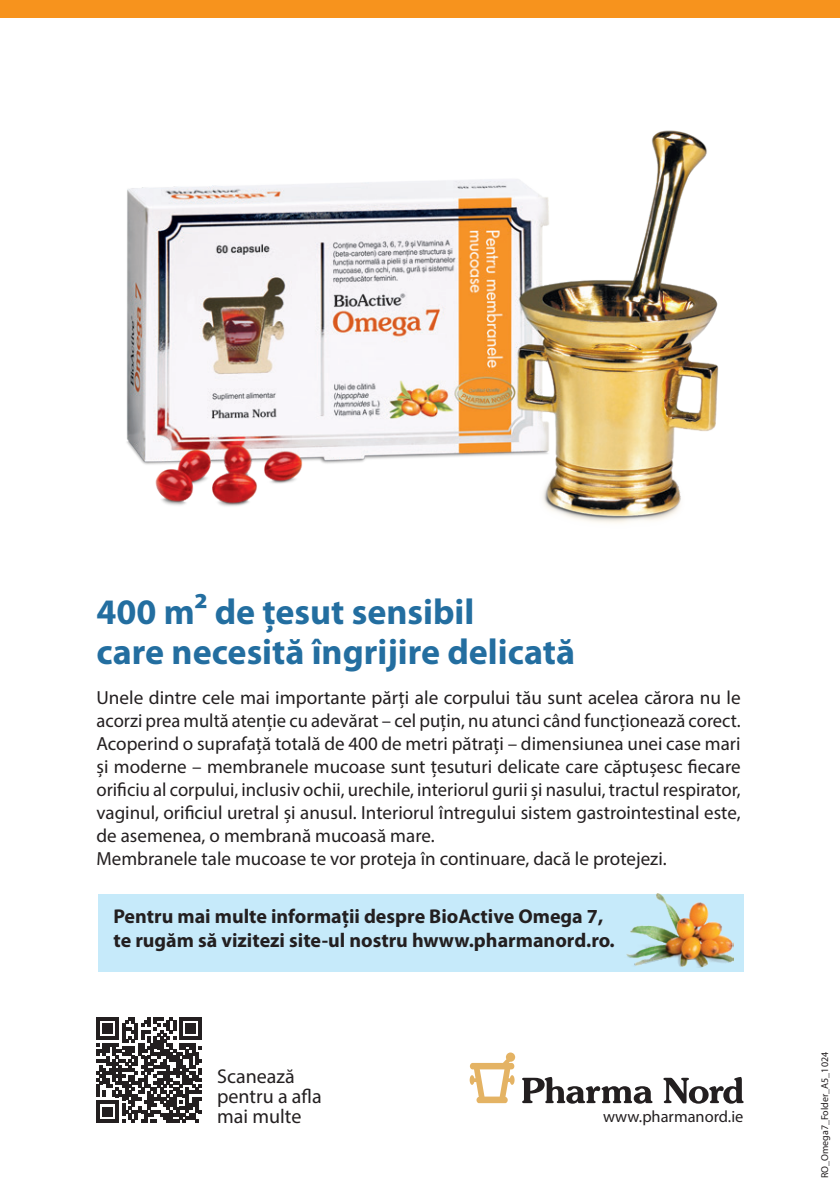
<style>
.page{position:relative;width:840px;height:1191px;background:#fff}
.page>*{position:absolute;margin:0;border:0;box-sizing:border-box;transform-origin:0 0}
.t1{font:700 36px/40px "Myriad Pro";color:#236ea0}
.t2{font:700 20px/24px "Myriad Pro";color:#231f20}
.t3{font:20px/20px "Myriad Pro";color:#231f20}
.t4{font:19px/23px "Myriad Pro";color:#231f20}
.t5{font:16.4px "Myriad Pro";color:#231f20}
.t6{font:10px "Myriad Pro";color:#231f20}
</style>
<div class="page">
<div style="left:98px;top:893px;width:645px;height:78px;background:#c6eafa"></div>
<img style="left:126px;top:130px;width:593px;height:393px">
<img style="left:622px;top:893px;width:110px;height:74px">
<div style="left:0;top:0;width:839px;height:17px;background:#f7931d"></div>
<svg style="left:469px;top:1052px;width:46px;height:51px"></svg>
<svg style="left:522px;top:1077px;width:130px;height:26px"></svg>
<svg style="left:663px;top:1077px;width:80px;height:26px"></svg>
<svg style="left:96px;top:1017px;width:105px;height:105px"></svg>
<h1 class="t1" style="left:96px;top:590px;width:480px">400 m² de țesut sensibil<br>care necesită îngrijire delicată</h1>
<p class="t4" style="left:96px;top:686px;width:645px">Unele dintre cele mai importante părți ale corpului tău sunt acelea cărora nu le acorzi prea multă atenție cu adevărat – cel puțin, nu atunci când funcționează corect.<br>Acoperind o suprafață totală de 400 de metri pătrați – dimensiunea unei case mari și moderne – membranele mucoase sunt țesuturi delicate care căptușesc fiecare orificiu al corpului, inclusiv ochii, urechile, interiorul gurii și nasului, tractul respirator, vaginul, orificiul uretral și anusul. Interiorul întregului sistem gastrointestinal este, de asemenea, o membrană mucoasă mare.<br>Membranele tale mucoase te vor proteja în continuare, dacă le protejezi.</p>
<p class="t2" style="left:113px;top:904px;width:502px">Pentru mai multe informații despre BioActive Omega 7, te rugăm să vizitezi site-ul nostru hwww.pharmanord.ro.</p>
<p class="t3" style="left:217px;top:1065px;width:106px">Scanează pentru a afla mai multe</p>
<p class="t5" style="left:602px;top:1106px;width:142px">www.pharmanord.ie</p>
<p class="t6" style="left:818px;top:1178px;width:128px;rotate:-90deg">RO_Omega7_Folder_A5_1024</p>
</div>
